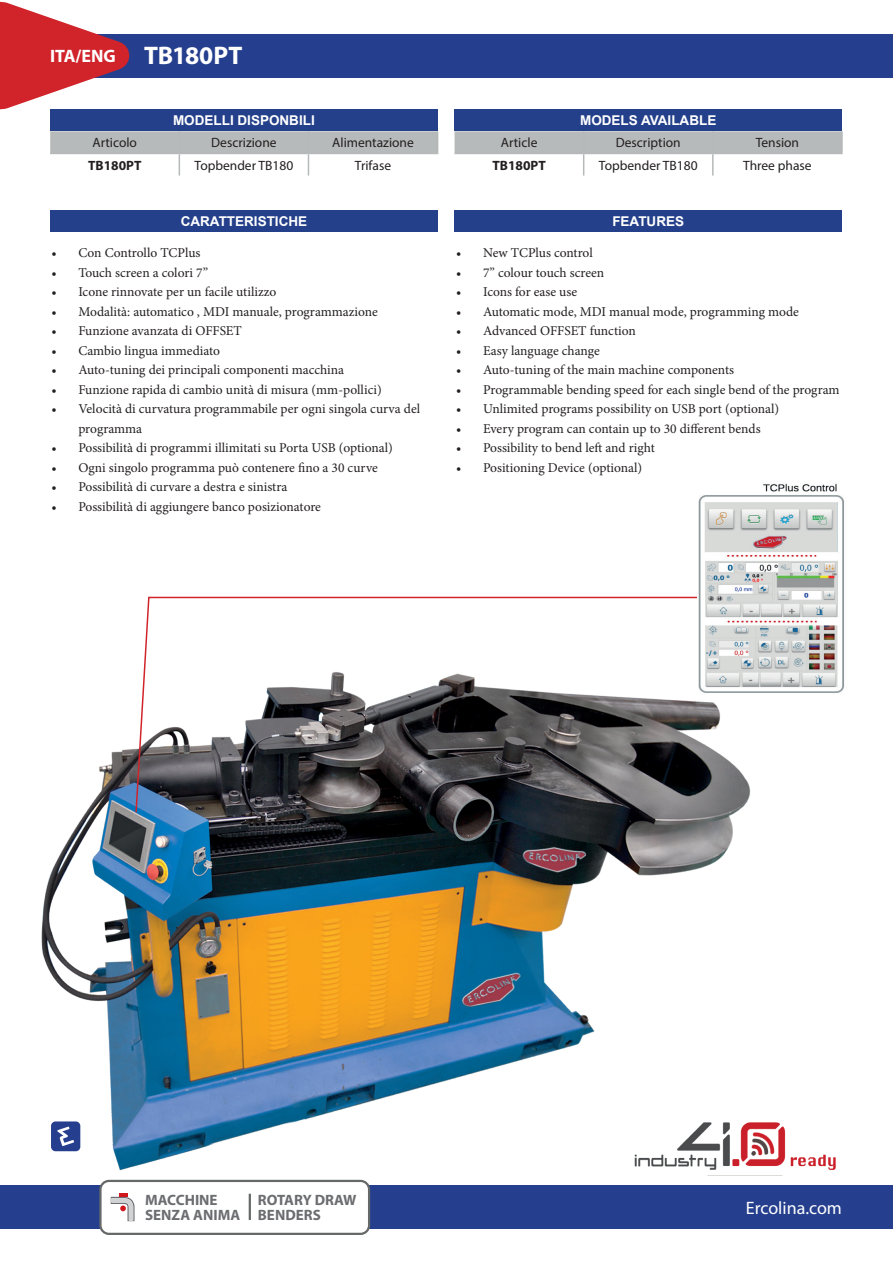
<style>
.page{position:relative;width:893px;height:1263px;background:#fff}
.page>*{position:absolute;margin:0;border:0;box-sizing:border-box;transform-origin:0 0}
.t1{font:700 25.5px "Myriad Pro";letter-spacing:-.005em;color:#fff}
.t2{font:18px "Myriad Pro";color:#fff}
.t3{font:700 18px "Myriad Pro";color:#fff}
.t4{font:700 15px/15px "Myriad Pro";color:#6c6d70}
.t5{font:13.5px/19.5px "Minion Pro";color:#231f20}
.t6{font:13.5px "Myriad Pro";color:#231f20}
.t7{font:700 13.5px "Arial";color:#fff}
.t8{font:700 13.5px "Myriad Pro";color:#231f20}
</style>
<div class="page">
<div style="left:0;top:1186px;width:893px;height:43px;background:#253f8e"></div>
<div style="left:33px;top:34px;width:860px;height:43px;background:#253f8e"></div>
<svg style="left:0;top:1px;width:133px;height:109px"></svg>
<div style="left:100px;top:1181px;width:269px;height:53px;background:#fff;border-radius:9px"></div>
<div style="left:99px;top:1180px;width:271px;height:55px;border:2px solid #666969;border-radius:9px"></div>
<hr style="left:249px;top:1194px;width:2px;height:26px;background:#666969">
<svg style="left:111px;top:1194px;width:24px;height:27px"></svg>
<img style="left:41px;top:702px;width:715px;height:474px">
<svg style="left:134px;top:596px;width:575px;height:218px"></svg>
<img style="left:697px;top:483px;width:147px;height:215px">
<div style="left:455px;top:109px;width:387px;height:22px;background:#24408a"></div>
<svg style="left:455px;top:131px;width:387px;height:45px"></svg>
<hr style="left:712px;top:131px;width:2px;height:22px;background:#b6b9b9">
<hr style="left:841px;top:131px;width:2px;height:22px;background:#b6b9b9">
<hr style="left:455px;top:153px;width:129px;height:1px;background:#b6b9b9">
<hr style="left:584px;top:153px;width:129px;height:1px;background:#b6b9b9">
<hr style="left:713px;top:153px;width:130px;height:1px;background:#b6b9b9">
<div style="left:50px;top:109px;width:388px;height:22px;background:#24408a"></div>
<svg style="left:50px;top:131px;width:388px;height:45px"></svg>
<hr style="left:50px;top:153px;width:129px;height:1px;background:#b6b9b9">
<hr style="left:179px;top:153px;width:129px;height:1px;background:#b6b9b9">
<hr style="left:308px;top:153px;width:130px;height:1px;background:#b6b9b9">
<div style="left:50px;top:210px;width:388px;height:22px;background:#24408a"></div>
<div style="left:455px;top:210px;width:387px;height:22px;background:#24408a"></div>
<div style="left:51px;top:1121px;width:29px;height:30px;background:#253f8e;border-radius:5px"></div>
<svg style="left:57px;top:1126px;width:17px;height:20px"></svg>
<svg style="left:632px;top:1118px;width:204px;height:57px"></svg>
<h2 class="t3" style="left:50px;top:45px;width:67px">ITA/ENG</h2>
<h1 class="t1" style="left:144px;top:39px;width:100px">TB180PT</h1>
<p class="t7" style="left:173px;top:111px;width:143px">MODELLI DISPONBILI</p>
<p class="t6" style="left:92px;top:135px;width:46px">Articolo</p>
<p class="t6" style="left:211px;top:135px;width:67px">Descrizione</p>
<p class="t6" style="left:332px;top:135px;width:83px">Alimentazione</p>
<p class="t8" style="left:88px;top:156px;width:55px">TB180PT</p>
<p class="t6" style="left:195px;top:157px;width:100px">Topbender TB180</p>
<p class="t6" style="left:355px;top:157px;width:38px">Trifase</p>
<p class="t7" style="left:580px;top:111px;width:138px">MODELS AVAILABLE</p>
<p class="t6" style="left:501px;top:135px;width:38px">Article</p>
<p class="t6" style="left:616px;top:135px;width:67px">Description</p>
<p class="t6" style="left:756px;top:135px;width:45px">Tension</p>
<p class="t8" style="left:492px;top:156px;width:55px">TB180PT</p>
<p class="t6" style="left:599px;top:157px;width:100px">Topbender TB180</p>
<p class="t6" style="left:743px;top:157px;width:70px">Three phase</p>
<p class="t7" style="left:181px;top:211px;width:128px">CARATTERISTICHE</p>
<p class="t7" style="left:612px;top:211px;width:73px">FEATURES</p>
<p class="t5" style="left:51px;top:243px;width:151px">• Con Controllo TCPlus</p>
<p class="t5" style="left:51px;top:263px;width:158px">• Touch screen a colori 7”</p>
<p class="t5" style="left:51px;top:282px;width:226px">• Icone rinnovate per un facile utilizzo</p>
<p class="t5" style="left:51px;top:302px;width:328px">• Modalità: automatico , MDI manuale, programmazione</p>
<p class="t5" style="left:51px;top:321px;width:192px">• Funzione avanzata di OFFSET</p>
<p class="t5" style="left:51px;top:341px;width:170px">• Cambio lingua immediato</p>
<p class="t5" style="left:51px;top:360px;width:294px">• Auto-tuning dei principali componenti macchina</p>
<p class="t5" style="left:51px;top:380px;width:332px">• Funzione rapida di cambio unità di misura (mm-pollici)</p>
<p class="t5" style="left:78px;top:399px;width:343px;text-indent:-27px">• Velocità di curvatura programmabile per ogni singola curva del programma</p>
<p class="t5" style="left:51px;top:438px;width:343px">• Possibilità di programmi illimitati su Porta USB (optional)</p>
<p class="t5" style="left:51px;top:458px;width:328px">• Ogni singolo programma può contenere fino a 30 curve</p>
<p class="t5" style="left:51px;top:477px;width:238px">• Possibilità di curvare a destra e sinistra</p>
<p class="t5" style="left:51px;top:497px;width:271px">• Possibilità di aggiungere banco posizionatore</p>
<p class="t5" style="left:456px;top:243px;width:138px">• New TCPlus control</p>
<p class="t5" style="left:456px;top:263px;width:150px">• 7” colour touch screen</p>
<p class="t5" style="left:456px;top:282px;width:123px">• Icons for ease use</p>
<p class="t5" style="left:456px;top:301px;width:344px">• Automatic mode, MDI manual mode, programming mode</p>
<p class="t5" style="left:456px;top:321px;width:181px">• Advanced OFFSET function</p>
<p class="t5" style="left:456px;top:340px;width:145px">• Easy language change</p>
<p class="t5" style="left:456px;top:360px;width:280px">• Auto-tuning of the main machine components</p>
<p class="t5" style="left:456px;top:379px;width:385px">• Programmable bending speed for each single bend of the program</p>
<p class="t5" style="left:456px;top:399px;width:325px">• Unlimited programs possibility on USB port (optional)</p>
<p class="t5" style="left:456px;top:418px;width:306px">• Every program can contain up to 30 different bends</p>
<p class="t5" style="left:456px;top:438px;width:200px">• Possibility to bend left and right</p>
<p class="t5" style="left:456px;top:457px;width:188px">• Positioning Device (optional)</p>
<p class="t4" style="left:145px;top:1192px;width:97px">MACCHINE<br>SENZA ANIMA</p>
<p class="t4" style="left:258px;top:1192px;width:100px">ROTARY DRAW<br>BENDERS</p>
<h2 class="t2" style="left:746px;top:1196px;width:98px">Ercolina.com</h2>
</div>
